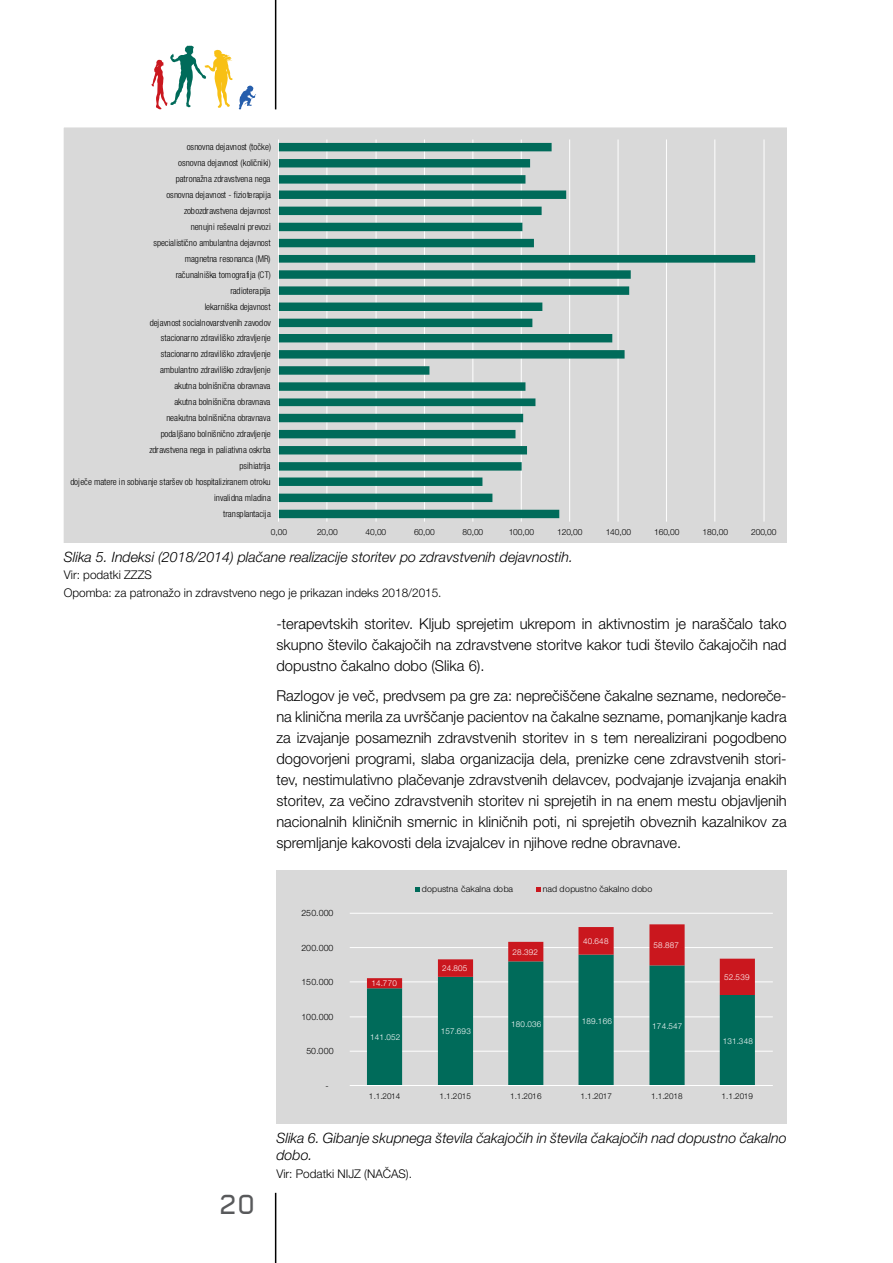
<style>
.page{position:relative;width:893px;height:1263px;background:#fff}
.page>*{position:absolute;margin:0;border:0;box-sizing:border-box;transform-origin:0 0}
.t1{font:27px "Alpha Headline Pro";color:#58595b}
.t2{font:300 15px/21px "Helvetica Neue LT Std";color:#000;text-align:justify}
.t3{font:italic 300 14.25px/17.1px "Helvetica Neue LT Std";color:#000}
.t4{font:300 12px/17.7px "Helvetica Neue LT Std";color:#000}
.t5{font:300 condensed 9.15px "Helvetica Neue LT Std";letter-spacing:-.01em;color:#000}
.t6{font:300 8.7px "Helvetica Neue LT Std";color:#000}
.t7{font:300 8.7px "Helvetica Neue LT Std";letter-spacing:.02em;color:#000}
.t8{font:300 8.4px "Helvetica Neue LT Std";letter-spacing:-.01em;color:#000}
.t9{font:300 8.1px "Helvetica Neue LT Std";letter-spacing:.025em;color:#fff}
.t10{font:300 8.1px "Helvetica Neue LT Std";letter-spacing:.025em;color:#000}
</style>
<div class="page">
<hr style="left:275px;top:0;width:1px;height:109px;background:#000">
<hr style="left:275px;top:1193px;width:1px;height:70px;background:#000">
<svg style="left:239px;top:85px;width:17px;height:24px"></svg>
<svg style="left:151px;top:46px;width:82px;height:63px"></svg>
<div style="left:64px;top:128px;width:723px;height:415px;background:#d9d9d9"></div>
<hr style="left:278px;top:139px;width:1px;height:383px;background:#fff">
<hr style="left:326px;top:139px;width:1px;height:383px;background:#fff">
<hr style="left:376px;top:139px;width:1px;height:383px;background:#fff">
<hr style="left:424px;top:139px;width:1px;height:383px;background:#fff">
<hr style="left:472px;top:139px;width:1px;height:383px;background:#fff">
<hr style="left:521px;top:139px;width:1px;height:383px;background:#fff">
<hr style="left:569px;top:139px;width:1px;height:383px;background:#fff">
<hr style="left:618px;top:139px;width:1px;height:383px;background:#fff">
<hr style="left:666px;top:139px;width:1px;height:383px;background:#fff">
<hr style="left:714px;top:139px;width:1px;height:383px;background:#fff">
<hr style="left:764px;top:139px;width:1px;height:383px;background:#fff">
<svg style="left:279px;top:143px;width:476px;height:375px"></svg>
<div style="left:276px;top:870px;width:511px;height:253px;background:#d9d9d9"></div>
<hr style="left:350px;top:1051px;width:423px;height:1px;background:#fff">
<hr style="left:350px;top:1016px;width:423px;height:1px;background:#fff">
<hr style="left:350px;top:981px;width:423px;height:1px;background:#fff">
<hr style="left:350px;top:947px;width:423px;height:1px;background:#fff">
<hr style="left:350px;top:913px;width:423px;height:1px;background:#fff">
<svg style="left:367px;top:995px;width:388px;height:90px;fill:#006b5a"></svg>
<svg style="left:367px;top:924px;width:388px;height:71px"></svg>
<hr style="left:350px;top:1085px;width:423px;height:1px;background:#fff">
<svg style="left:415px;top:887px;width:5px;height:4px"></svg>
<svg style="left:536px;top:887px;width:5px;height:4px"></svg>
<p class="t5" style="left:187px;top:142px;width:86px">osnovna dejavnost (točke)</p>
<p class="t5" style="left:178px;top:157px;width:94px">osnovna dejavnost (količniki)</p>
<p class="t5" style="left:176px;top:173px;width:96px">patronažna zdravstvena nega</p>
<p class="t5" style="left:166px;top:189px;width:106px">osnovna dejavnost - fizioterapija</p>
<p class="t5" style="left:184px;top:205px;width:88px">zobozdravstvena dejavnost</p>
<p class="t5" style="left:191px;top:221px;width:82px">nenujni reševalni prevozi</p>
<p class="t5" style="left:153px;top:237px;width:119px">specialistično ambulantna dejavnost</p>
<p class="t5" style="left:185px;top:253px;width:87px">magnetna resonanca (MR)</p>
<p class="t5" style="left:176px;top:269px;width:97px">računalniška tomografija (CT)</p>
<p class="t5" style="left:230px;top:285px;width:42px">radioterapija</p>
<p class="t5" style="left:205px;top:301px;width:67px">lekarniška dejavnost</p>
<p class="t5" style="left:150px;top:317px;width:122px">dejavnost socialnovarstvenih zavodov</p>
<p class="t5" style="left:161px;top:333px;width:111px">stacionarno zdraviliško zdravljenje</p>
<p class="t5" style="left:161px;top:349px;width:111px">stacionarno zdraviliško zdravljenje</p>
<p class="t5" style="left:160px;top:365px;width:112px">ambulantno zdraviliško zdravljenje</p>
<p class="t5" style="left:174px;top:381px;width:98px">akutna bolnišnična obravnava</p>
<p class="t5" style="left:174px;top:397px;width:98px">akutna bolnišnična obravnava</p>
<p class="t5" style="left:166px;top:413px;width:106px">neakutna bolnišnična obravnava</p>
<p class="t5" style="left:161px;top:429px;width:111px">podaljšano bolnišnično zdravljenje</p>
<p class="t5" style="left:149px;top:444px;width:123px">zdravstvena nega in paliativna oskrba</p>
<p class="t5" style="left:240px;top:460px;width:32px">psihiatrija</p>
<p class="t5" style="left:70px;top:476px;width:202px">doječe matere in sobivanje staršev ob hospitaliziranem otroku</p>
<p class="t5" style="left:214px;top:492px;width:58px">invalidna mladina</p>
<p class="t5" style="left:223px;top:508px;width:49px">transplantacija</p>
<p class="t8" style="left:271px;top:527px;width:18px">0,00</p>
<p class="t8" style="left:317px;top:527px;width:22px">20,00</p>
<p class="t8" style="left:365px;top:527px;width:22px">40,00</p>
<p class="t8" style="left:414px;top:527px;width:22px">60,00</p>
<p class="t8" style="left:462px;top:527px;width:22px">80,00</p>
<p class="t8" style="left:509px;top:527px;width:27px">100,00</p>
<p class="t8" style="left:557px;top:527px;width:27px">120,00</p>
<p class="t8" style="left:606px;top:527px;width:27px">140,00</p>
<p class="t8" style="left:654px;top:527px;width:27px">160,00</p>
<p class="t8" style="left:703px;top:527px;width:27px">180,00</p>
<p class="t8" style="left:751px;top:527px;width:27px">200,00</p>
<p class="t3" style="left:64px;top:548px;width:511px">Slika 5. Indeksi (2018/2014) plačane realizacije storitev po zdravstvenih dejavnostih.</p>
<p class="t4" style="left:64px;top:566px;width:379px">Vir: podatki ZZZS<br>Opomba: za patronažo in zdravstveno nego je prikazan indeks 2018/2015.</p>
<p class="t2" style="left:276px;top:613px;width:512px">-terapevtskih storitev. Kljub sprejetim ukrepom in aktivnostim je naraščalo tako skupno število čakajočih na zdravstvene storitve kakor tudi število čakajočih nad dopustno čakalno dobo (Slika 6).</p>
<p class="t2" style="left:276px;top:685px;width:512px">Razlogov je več, predvsem pa gre za: neprečiščene čakalne sezname, nedoreče&shy;na klinična merila za uvrščanje pacientov na čakalne sezname, pomanjkanje kadra za izvajanje posameznih zdravstvenih storitev in s tem nerealizirani pogodbeno dogovorjeni programi, slaba organizacija dela, prenizke cene zdravstvenih stori&shy;tev, nestimulativno plačevanje zdravstvenih delavcev, podvajanje izvajanja enakih storitev, za večino zdravstvenih storitev ni sprejetih in na enem mestu objavljenih nacionalnih kliničnih smernic in kliničnih poti, ni sprejetih obveznih kazalnikov za spremljanje kakovosti dela izvajalcev in njihove redne obravnave.</p>
<p class="t6" style="left:301px;top:907px;width:33px">250.000</p>
<p class="t6" style="left:301px;top:942px;width:33px">200.000</p>
<p class="t6" style="left:301px;top:977px;width:33px">150.000</p>
<p class="t6" style="left:301px;top:1011px;width:33px">100.000</p>
<p class="t6" style="left:306px;top:1046px;width:29px">50.000</p>
<p class="t6" style="left:326px;top:1080px;width:4px">-</p>
<p class="t6" style="left:422px;top:883px;width:93px">dopustna čakalna doba</p>
<p class="t7" style="left:543px;top:883px;width:111px">nad dopustno čakalno dobo</p>
<p class="t9" style="left:371px;top:978px;width:27px">14.770</p>
<p class="t9" style="left:370px;top:1032px;width:32px">141.052</p>
<p class="t9" style="left:442px;top:963px;width:27px">24.805</p>
<p class="t9" style="left:441px;top:1026px;width:32px">157.693</p>
<p class="t9" style="left:513px;top:947px;width:27px">28.392</p>
<p class="t9" style="left:511px;top:1019px;width:32px">180.036</p>
<p class="t9" style="left:583px;top:936px;width:27px">40.648</p>
<p class="t9" style="left:582px;top:1016px;width:32px">189.166</p>
<p class="t9" style="left:654px;top:940px;width:27px">58.887</p>
<p class="t9" style="left:652px;top:1021px;width:32px">174.547</p>
<p class="t9" style="left:724px;top:972px;width:27px">52.539</p>
<p class="t9" style="left:723px;top:1036px;width:32px">131.348</p>
<p class="t10" style="left:369px;top:1091px;width:33px">1.1.2014</p>
<p class="t10" style="left:439px;top:1091px;width:33px">1.1.2015</p>
<p class="t10" style="left:510px;top:1091px;width:33px">1.1.2016</p>
<p class="t10" style="left:580px;top:1091px;width:33px">1.1.2017</p>
<p class="t10" style="left:651px;top:1091px;width:33px">1.1.2018</p>
<p class="t10" style="left:722px;top:1091px;width:33px">1.1.2019</p>
<h1 class="t1" style="left:219px;top:1188px;width:38px">20</h1>
<p class="t3" style="left:276px;top:1129px;width:512px">Slika 6. Gibanje skupnega števila čakajočih in števila čakajočih nad dopustno čakalno dobo.</p>
<p class="t4" style="left:276px;top:1164px;width:137px">Vir: Podatki NIJZ (NAČAS).</p>
</div>
